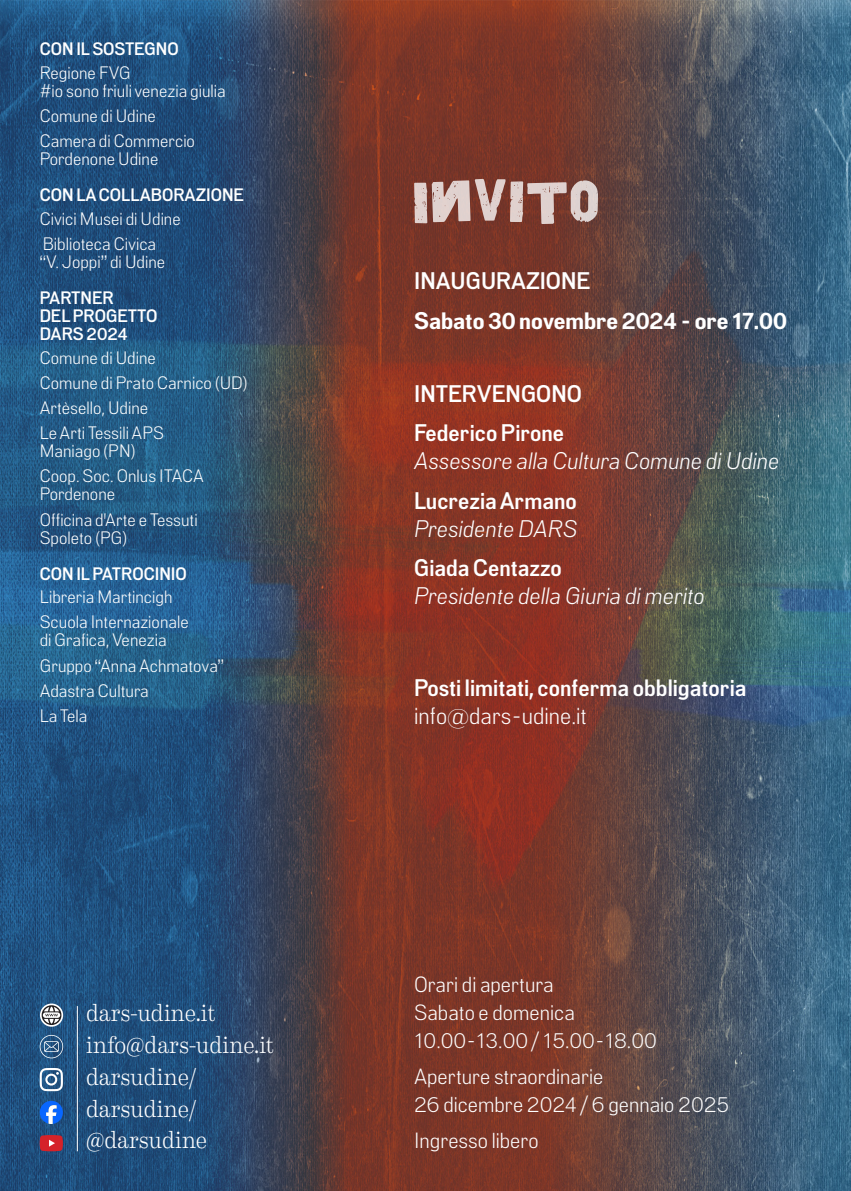
<style>
.page{position:relative;width:851px;height:1191px;background:#fff}
.page>*{position:absolute;margin:0;border:0;box-sizing:border-box;transform-origin:0 0}
.t1{font:300 24.8px "DARS";color:#fff}
.t2{font:500 24px "PG Grotesque";color:#fff}
.t3{font:italic 300 24px "PG Grotesque";color:#fff}
.t4{font:600 24px "PG Grotesque";color:#fff}
.t5{font:300 24px "PG Grotesque";color:#fff}
.t6{font:300 22px "PG Grotesque";color:#fff}
.t7{font:300 18px "PG Grotesque";color:#fff}
.t8{font:500 18px "PG Grotesque";color:#fff}
</style>
<div class="page">
<img style="left:0;top:0;width:850px;height:1191px">
<svg style="left:40px;top:1135px;width:23px;height:16px"></svg>
<svg style="left:40px;top:1100px;width:23px;height:24px"></svg>
<svg style="left:40px;top:1035px;width:23px;height:23px"></svg>
<svg style="left:40px;top:1068px;width:23px;height:23px"></svg>
<svg style="left:40px;top:1003px;width:23px;height:23px"></svg>
<svg style="left:42px;top:1005px;width:19px;height:20px"></svg>
<hr style="left:77px;top:1006px;width:1px;height:145px;background:#fff">
<svg style="left:414px;top:179px;width:184px;height:45px"></svg>
<p class="t8" style="left:40px;top:38px;width:140px">CON IL SOSTEGNO</p>
<p class="t7" style="left:40px;top:62px;width:93px">Regione FVG</p>
<p class="t7" style="left:40px;top:80px;width:188px">#io sono friuli venezia giulia</p>
<p class="t7" style="left:40px;top:105px;width:118px">Comune di Udine</p>
<p class="t7" style="left:40px;top:131px;width:157px">Camera di Commercio</p>
<p class="t7" style="left:40px;top:149px;width:120px">Pordenone Udine</p>
<p class="t8" style="left:40px;top:184px;width:206px">CON LA COLLABORAZIONE</p>
<p class="t7" style="left:40px;top:208px;width:142px">Civici Musei di Udine</p>
<p class="t7" style="left:43px;top:233px;width:115px">Biblioteca Civica</p>
<p class="t7" style="left:40px;top:251px;width:127px">“V. Joppi” di Udine</p>
<p class="t8" style="left:40px;top:287px;width:75px">PARTNER</p>
<p class="t8" style="left:40px;top:305px;width:119px">DEL PROGETTO</p>
<p class="t8" style="left:40px;top:323px;width:90px">DARS 2024</p>
<p class="t7" style="left:40px;top:347px;width:118px">Comune di Udine</p>
<p class="t7" style="left:40px;top:372px;width:209px">Comune di Prato Carnico (UD)</p>
<p class="t7" style="left:40px;top:398px;width:110px">Artèsello, Udine</p>
<p class="t7" style="left:40px;top:423px;width:126px">Le Arti Tessili APS</p>
<p class="t7" style="left:40px;top:441px;width:97px">Maniago (PN)</p>
<p class="t7" style="left:40px;top:466px;width:166px">Coop. Soc. Onlus ITACA</p>
<p class="t7" style="left:40px;top:484px;width:77px">Pordenone</p>
<p class="t7" style="left:40px;top:509px;width:159px">Officina d'Arte e Tessuti</p>
<p class="t7" style="left:40px;top:527px;width:89px">Spoleto (PG)</p>
<p class="t8" style="left:40px;top:563px;width:149px">CON IL PATROCINIO</p>
<p class="t7" style="left:40px;top:587px;width:134px">Libreria Martincigh</p>
<p class="t7" style="left:40px;top:612px;width:150px">Scuola Internazionale</p>
<p class="t7" style="left:40px;top:630px;width:128px">di Grafica, Venezia</p>
<p class="t7" style="left:40px;top:655px;width:186px">Gruppo “Anna Achmatova”</p>
<p class="t7" style="left:40px;top:680px;width:111px">Adastra Cultura</p>
<p class="t7" style="left:40px;top:705px;width:49px">La Tela</p>
<p class="t1" style="left:86px;top:993px;width:131px">dars-udine.it</p>
<p class="t1" style="left:86px;top:1025px;width:190px">info@dars-udine.it</p>
<p class="t1" style="left:86px;top:1057px;width:112px">darsudine/</p>
<p class="t1" style="left:86px;top:1089px;width:112px">darsudine/</p>
<p class="t1" style="left:86px;top:1121px;width:123px">@darsudine</p>
<p class="t2" style="left:414px;top:267px;width:177px">INAUGURAZIONE</p>
<p class="t4" style="left:414px;top:307px;width:374px">Sabato 30 novembre 2024 - ore 17.00</p>
<p class="t2" style="left:414px;top:380px;width:169px">INTERVENGONO</p>
<p class="t2" style="left:414px;top:419px;width:151px">Federico Pirone</p>
<p class="t3" style="left:414px;top:447px;width:366px">Assessore alla Cultura Comune di Udine</p>
<p class="t2" style="left:414px;top:486px;width:164px">Lucrezia Armano</p>
<p class="t3" style="left:414px;top:515px;width:165px">Presidente DARS</p>
<p class="t2" style="left:414px;top:554px;width:149px">Giada Centazzo</p>
<p class="t3" style="left:414px;top:582px;width:292px">Presidente della Giuria di merito</p>
<p class="t2" style="left:414px;top:674px;width:334px">Posti limitati, conferma obbligatoria</p>
<p class="t5" style="left:414px;top:702px;width:174px">info@dars-udine.it</p>
<p class="t6" style="left:414px;top:972px;width:141px">Orari di apertura</p>
<p class="t6" style="left:414px;top:1000px;width:162px">Sabato e domenica</p>
<p class="t6" style="left:414px;top:1028px;width:244px">10.00-13.00 / 15.00-18.00</p>
<p class="t6" style="left:414px;top:1064px;width:191px">Aperture straordinarie</p>
<p class="t6" style="left:414px;top:1092px;width:316px">26 dicembre 2024 / 6 gennaio 2025</p>
<p class="t6" style="left:414px;top:1128px;width:126px">Ingresso libero</p>
</div>
